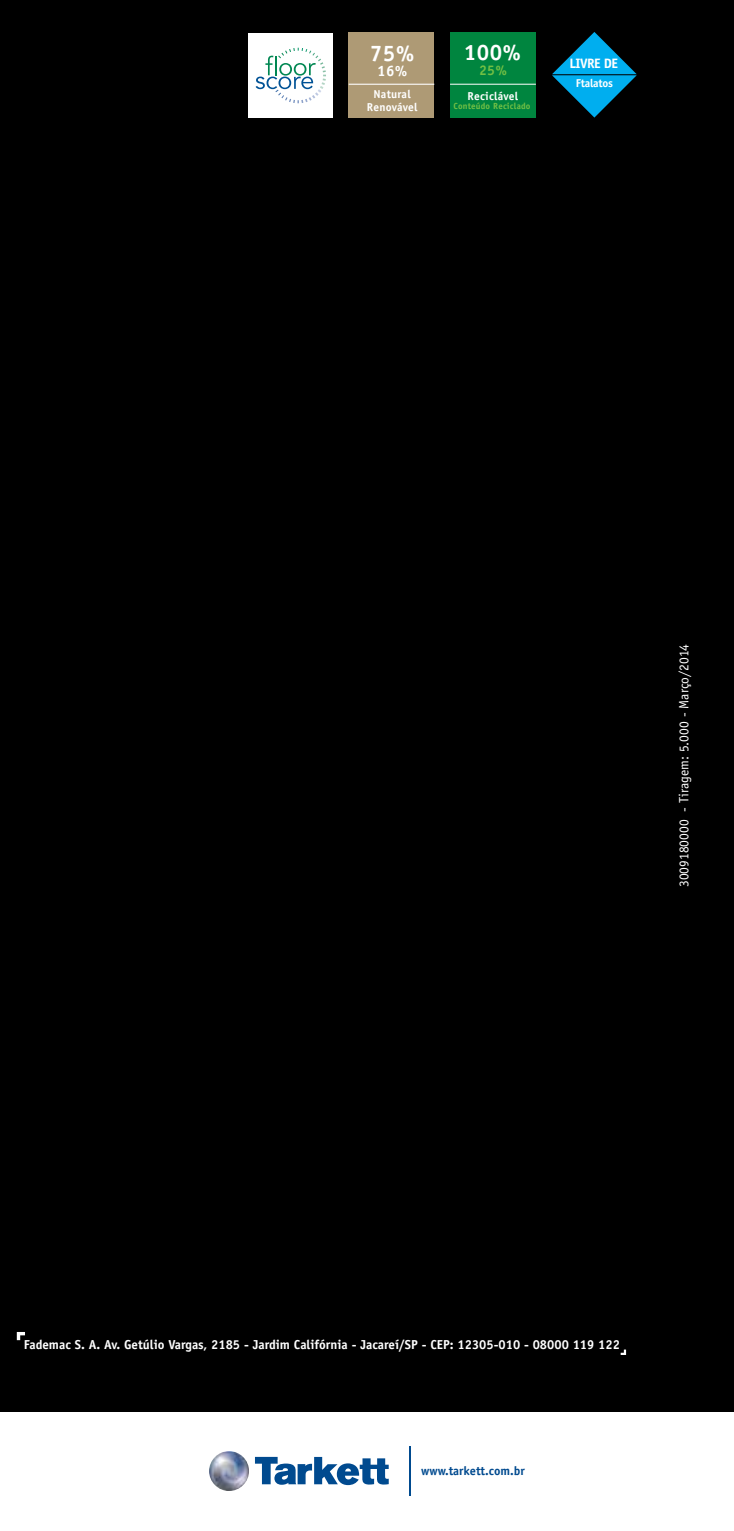
<style>
.page{position:relative;width:734px;height:1531px;background:#fff}
.page>*{position:absolute;margin:0;border:0;box-sizing:border-box;transform-origin:0 0}
.t1{font:700 22.5px "Officina Sans Std";color:#fff}
.t2{font:700 15.08px "Officina Sans Std";color:#fff}
.t3{font:700 13.95px "Officina Sans Std";color:#72bf44}
.t4{font:700 13.72px "Officina Sans Std";letter-spacing:-.04em;color:#fff}
.t5{font:13.5px "Officina Sans Std";color:#fff}
.t6{font:700 13.05px "Officina Sans Std";color:#fff}
.t7{font:700 12.38px "Officina Sans Std";color:#004a8f}
.t8{font:700 11.47px/12.6px "Officina Sans Std";letter-spacing:.02em;color:#fff;text-align:center}
.t9{font:700 11.47px "Officina Sans Std";letter-spacing:-.02em;color:#fff}
.t10{font:700 9px "Officina Sans Std";letter-spacing:.02em;color:#72bf44}
</style>
<div class="page">
<div style="left:0;top:0;width:733px;height:1531px;background:#000"></div>
<svg style="left:620px;top:1349px;width:6px;height:6px"></svg>
<svg style="left:17px;top:1332px;width:8px;height:8px"></svg>
<div style="left:348px;top:32px;width:86px;height:86px;background:#ae9a75"></div>
<hr style="left:348px;top:84px;width:86px;height:1px;background:#fff">
<div style="left:450px;top:32px;width:85px;height:86px;background:#00853f"></div>
<hr style="left:450px;top:84px;width:85px;height:1px;background:#fff">
<svg style="left:552px;top:32px;width:84px;height:86px"></svg>
<div style="left:249px;top:33px;width:84px;height:85px;background:#fff"></div>
<svg style="left:255px;top:47px;width:134px;height:57px"></svg>
<div style="left:0;top:1412px;width:733px;height:119px;background:#fff"></div>
<svg style="left:255px;top:1457px;width:133px;height:28px"></svg>
<img style="left:209px;top:1451px;width:40px;height:40px;border-radius:20px">
<hr style="left:409px;top:1446px;width:1px;height:50px;background:#004a8f">
<h1 class="t1" style="left:370px;top:39px;width:46px">75%</h1>
<p class="t2" style="left:377px;top:61px;width:32px">16%</p>
<p class="t8" style="left:366px;top:88px;width:52px">Natural<br>Renovável</p>
<h1 class="t1" style="left:464px;top:38px;width:59px">100%</h1>
<p class="t3" style="left:479px;top:62px;width:29px">25%</p>
<p class="t8" style="left:467px;top:90px;width:52px">Reciclável</p>
<p class="t10" style="left:453px;top:100px;width:79px">Conteúdo Reciclado</p>
<p class="t4" style="left:569px;top:54px;width:50px">LIVRE DE</p>
<p class="t9" style="left:575px;top:76px;width:39px">Ftalatos</p>
<p class="t5" style="left:676px;top:887px;width:244px;rotate:-90deg">3009180000 - Tiragem: 5.000 - Março/2014</p>
<p class="t6" style="left:24px;top:1336px;width:597px">Fademac S. A. Av. Getúlio Vargas, 2185 - Jardim Califórnia - Jacareí/SP - CEP: 12305-010 - 08000 119 122</p>
<p class="t7" style="left:421px;top:1462px;width:105px">www.tarkett.com.br</p>
</div>
